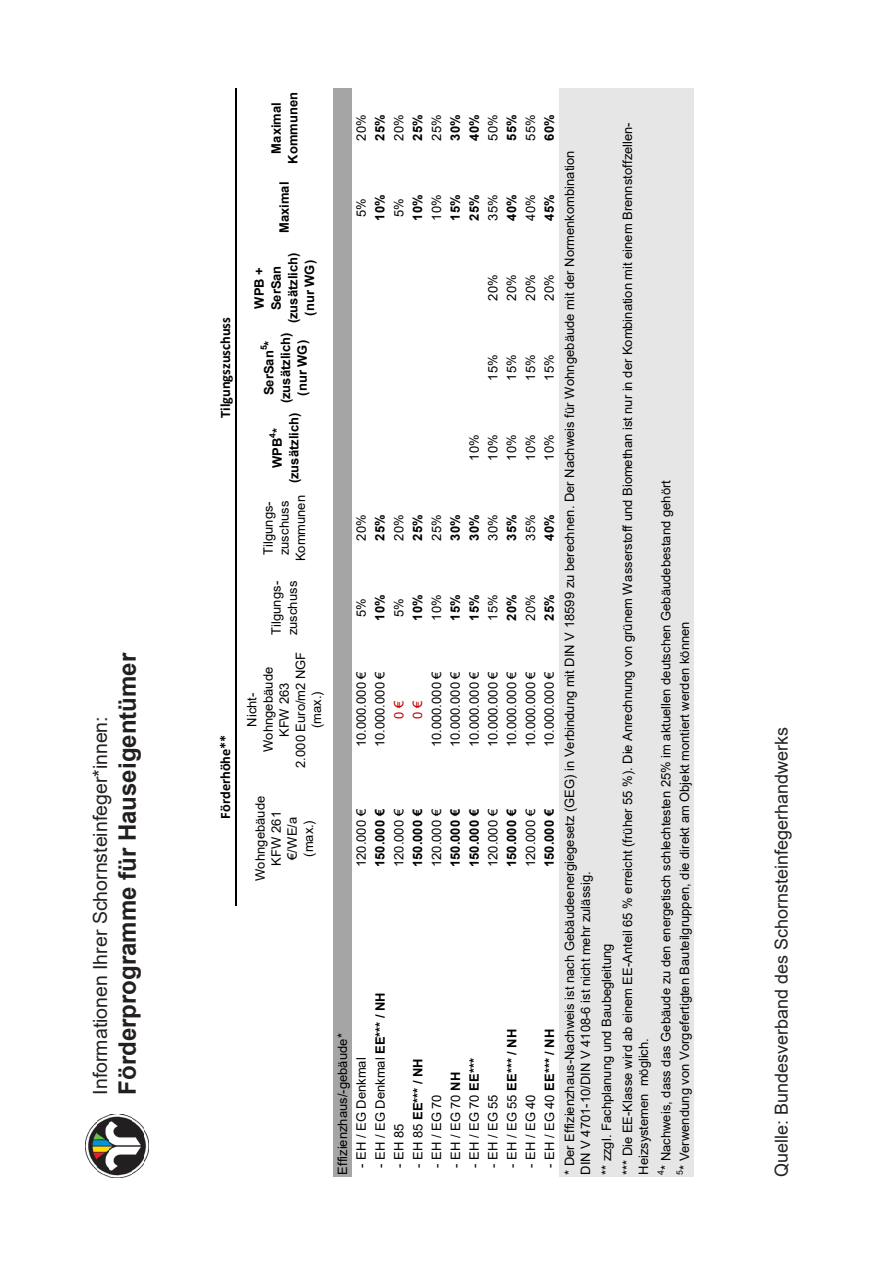
<style>
.page{position:relative;width:893px;height:1263px;background:#fff}
.page>*{position:absolute;margin:0;border:0;box-sizing:border-box;transform-origin:0 0}
.t1{font:700 24px "Arial";color:#231f20}
.t2{font:19.5px "Arial";color:#231f20}
.t3{font:18px "Arial";color:#231f20}
.t4{font:700 14.4px "Calibri";letter-spacing:-.005em;color:#000}
.t5{font:12.9px/16.2px "Arial";letter-spacing:.005em;color:#000;text-align:center}
.t6{font:700 12.9px/16.6px "Arial";letter-spacing:.005em;color:#000;text-align:center}
.t7{font:12.9px "Arial";color:#c00000}
.t8{font:700 8.7px "Arial";color:#000}
.t9{font:8.7px "Arial";color:#000}
.s1{font-weight:700}
.s2{font-weight:400}
</style>
<div class="page">
<div style="left:333px;top:88px;width:19px;height:1089px;background:#a5a5a5"></div>
<div style="left:559px;top:88px;width:134px;height:1089px;background:#e7e6e6"></div>
<hr style="left:235px;top:88px;width:1px;height:818px;background:#000">
<img style="left:86px;top:1115px;width:63px;height:63px">
<p class="t1" style="left:111px;top:1094px;width:443px;rotate:-90deg">Förderprogramme für Hauseigentümer</p>
<p class="t2" style="left:87px;top:1094px;width:380px;rotate:-90deg">Informationen Ihrer Schornsteinfeger*innen:</p>
<p class="t4" style="left:215px;top:418px;width:102px;rotate:-90deg">Tilgungszuschuss</p>
<p class="t4" style="left:215px;top:819px;width:86px;rotate:-90deg">Förderhöhe**</p>
<p class="t6" style="left:268px;top:164px;width:73px;rotate:-90deg">Maximal<br>Kommunen</p>
<p class="t6" style="left:276px;top:233px;width:53px;rotate:-90deg">Maximal</p>
<p class="t6" style="left:251px;top:323px;width:72px;rotate:-90deg">WPB +<br>SerSan (zusätzlich) (nur WG)</p>
<p class="t6" style="left:277px;top:403px;width:72px;rotate:-90deg">(zusätzlich) (nur WG)</p>
<p class="t6" style="left:261px;top:395px;width:56px;rotate:-90deg">SerSan *</p>
<p class="t8" style="left:258px;top:350px;width:6px;rotate:-90deg">5</p>
<p class="t6" style="left:286px;top:483px;width:72px;rotate:-90deg">(zusätzlich)</p>
<p class="t6" style="left:269px;top:468px;width:42px;rotate:-90deg">WPB *</p>
<p class="t8" style="left:266px;top:438px;width:6px;rotate:-90deg">4</p>
<p class="t5" style="left:260px;top:561px;width:68px;rotate:-90deg">Tilgungs&shy;zuschuss<br>Kommunen</p>
<p class="t5" style="left:268px;top:635px;width:56px;text-align:left;rotate:-90deg">Tilgungs&shy;zuschuss</p>
<p class="t5" style="left:244px;top:768px;width:118px;rotate:-90deg">Nicht-<br>Wohngebäude<br>KFW 263<br>2.000 Euro/m2 NGF (max.)</p>
<p class="t5" style="left:252px;top:881px;width:87px;rotate:-90deg">Wohngebäude<br>KFW 261 €/WE/a<br>(max.)</p>
<p class="t5" style="left:353px;top:141px;width:28px;rotate:-90deg">20%</p>
<p class="t6" style="left:372px;top:141px;width:28px;rotate:-90deg">25%</p>
<p class="t5" style="left:391px;top:141px;width:28px;rotate:-90deg">20%</p>
<p class="t6" style="left:410px;top:141px;width:28px;rotate:-90deg">25%</p>
<p class="t5" style="left:428px;top:141px;width:28px;rotate:-90deg">25%</p>
<p class="t6" style="left:447px;top:141px;width:28px;rotate:-90deg">30%</p>
<p class="t6" style="left:466px;top:141px;width:28px;rotate:-90deg">40%</p>
<p class="t5" style="left:485px;top:141px;width:28px;rotate:-90deg">50%</p>
<p class="t6" style="left:504px;top:141px;width:28px;rotate:-90deg">55%</p>
<p class="t5" style="left:522px;top:141px;width:28px;rotate:-90deg">55%</p>
<p class="t6" style="left:541px;top:141px;width:28px;rotate:-90deg">60%</p>
<p class="t5" style="left:353px;top:217px;width:20px;rotate:-90deg">5%</p>
<p class="t6" style="left:372px;top:221px;width:28px;rotate:-90deg">10%</p>
<p class="t5" style="left:391px;top:217px;width:20px;rotate:-90deg">5%</p>
<p class="t6" style="left:410px;top:221px;width:28px;rotate:-90deg">10%</p>
<p class="t5" style="left:428px;top:221px;width:28px;rotate:-90deg">10%</p>
<p class="t6" style="left:447px;top:221px;width:28px;rotate:-90deg">15%</p>
<p class="t6" style="left:466px;top:221px;width:28px;rotate:-90deg">25%</p>
<p class="t5" style="left:485px;top:221px;width:28px;rotate:-90deg">35%</p>
<p class="t6" style="left:504px;top:221px;width:28px;rotate:-90deg">40%</p>
<p class="t5" style="left:522px;top:221px;width:28px;rotate:-90deg">40%</p>
<p class="t6" style="left:541px;top:221px;width:28px;rotate:-90deg">45%</p>
<p class="t5" style="left:485px;top:301px;width:28px;rotate:-90deg">20%</p>
<p class="t5" style="left:504px;top:301px;width:28px;rotate:-90deg">20%</p>
<p class="t5" style="left:522px;top:301px;width:28px;rotate:-90deg">20%</p>
<p class="t5" style="left:541px;top:301px;width:28px;rotate:-90deg">20%</p>
<p class="t5" style="left:485px;top:381px;width:28px;rotate:-90deg">15%</p>
<p class="t5" style="left:504px;top:381px;width:28px;rotate:-90deg">15%</p>
<p class="t5" style="left:522px;top:381px;width:28px;rotate:-90deg">15%</p>
<p class="t5" style="left:541px;top:381px;width:28px;rotate:-90deg">15%</p>
<p class="t5" style="left:466px;top:461px;width:28px;rotate:-90deg">10%</p>
<p class="t5" style="left:485px;top:461px;width:28px;rotate:-90deg">10%</p>
<p class="t5" style="left:504px;top:461px;width:28px;rotate:-90deg">10%</p>
<p class="t5" style="left:522px;top:461px;width:28px;rotate:-90deg">10%</p>
<p class="t5" style="left:541px;top:461px;width:28px;rotate:-90deg">10%</p>
<p class="t5" style="left:353px;top:541px;width:28px;rotate:-90deg">20%</p>
<p class="t6" style="left:372px;top:541px;width:28px;rotate:-90deg">25%</p>
<p class="t5" style="left:391px;top:541px;width:28px;rotate:-90deg">20%</p>
<p class="t6" style="left:410px;top:541px;width:28px;rotate:-90deg">25%</p>
<p class="t5" style="left:428px;top:541px;width:28px;rotate:-90deg">25%</p>
<p class="t6" style="left:447px;top:541px;width:28px;rotate:-90deg">30%</p>
<p class="t6" style="left:466px;top:541px;width:28px;rotate:-90deg">30%</p>
<p class="t5" style="left:485px;top:541px;width:28px;rotate:-90deg">30%</p>
<p class="t6" style="left:504px;top:541px;width:28px;rotate:-90deg">35%</p>
<p class="t5" style="left:522px;top:541px;width:28px;rotate:-90deg">35%</p>
<p class="t6" style="left:541px;top:541px;width:28px;rotate:-90deg">40%</p>
<p class="t5" style="left:353px;top:617px;width:20px;rotate:-90deg">5%</p>
<p class="t6" style="left:372px;top:621px;width:28px;rotate:-90deg">10%</p>
<p class="t5" style="left:391px;top:617px;width:20px;rotate:-90deg">5%</p>
<p class="t6" style="left:410px;top:621px;width:28px;rotate:-90deg">10%</p>
<p class="t5" style="left:428px;top:621px;width:28px;rotate:-90deg">10%</p>
<p class="t6" style="left:447px;top:621px;width:28px;rotate:-90deg">15%</p>
<p class="t6" style="left:466px;top:621px;width:28px;rotate:-90deg">15%</p>
<p class="t5" style="left:485px;top:621px;width:28px;rotate:-90deg">15%</p>
<p class="t6" style="left:504px;top:621px;width:28px;rotate:-90deg">20%</p>
<p class="t5" style="left:522px;top:621px;width:28px;rotate:-90deg">20%</p>
<p class="t6" style="left:541px;top:621px;width:28px;rotate:-90deg">25%</p>
<p class="t5" style="left:353px;top:747px;width:78px;rotate:-90deg">10.000.000 €</p>
<p class="t5" style="left:372px;top:747px;width:78px;rotate:-90deg">10.000.000 €</p>
<p class="t7" style="left:390px;top:718px;width:20px;rotate:-90deg">0 €</p>
<p class="t7" style="left:409px;top:718px;width:20px;rotate:-90deg">0 €</p>
<p class="t5" style="left:428px;top:747px;width:78px;rotate:-90deg">10.000.000 €</p>
<p class="t5" style="left:447px;top:747px;width:78px;rotate:-90deg">10.000.000 €</p>
<p class="t5" style="left:466px;top:747px;width:78px;rotate:-90deg">10.000.000 €</p>
<p class="t5" style="left:485px;top:747px;width:78px;rotate:-90deg">10.000.000 €</p>
<p class="t5" style="left:504px;top:747px;width:78px;rotate:-90deg">10.000.000 €</p>
<p class="t5" style="left:522px;top:747px;width:78px;rotate:-90deg">10.000.000 €</p>
<p class="t5" style="left:541px;top:747px;width:78px;rotate:-90deg">10.000.000 €</p>
<p class="t5" style="left:353px;top:867px;width:60px;rotate:-90deg">120.000 €</p>
<p class="t6" style="left:372px;top:867px;width:60px;rotate:-90deg">150.000 €</p>
<p class="t5" style="left:391px;top:867px;width:60px;rotate:-90deg">120.000 €</p>
<p class="t6" style="left:410px;top:867px;width:60px;rotate:-90deg">150.000 €</p>
<p class="t5" style="left:428px;top:867px;width:60px;rotate:-90deg">120.000 €</p>
<p class="t6" style="left:447px;top:867px;width:60px;rotate:-90deg">150.000 €</p>
<p class="t6" style="left:466px;top:867px;width:60px;rotate:-90deg">150.000 €</p>
<p class="t5" style="left:485px;top:867px;width:60px;rotate:-90deg">120.000 €</p>
<p class="t6" style="left:504px;top:867px;width:60px;rotate:-90deg">150.000 €</p>
<p class="t5" style="left:522px;top:867px;width:60px;rotate:-90deg">120.000 €</p>
<p class="t6" style="left:541px;top:867px;width:60px;rotate:-90deg">150.000 €</p>
<p class="t5" style="left:334px;top:1175px;width:143px;rotate:-90deg">Effizienzhaus/-gebäude*</p>
<p class="t5" style="left:353px;top:1168px;width:112px;rotate:-90deg">- EH / EG Denkmal</p>
<p class="t5" style="left:372px;top:1168px;width:177px;rotate:-90deg">- EH / EG Denkmal <span class="s1">EE*** / NH</span></p>
<p class="t5" style="left:391px;top:1168px;width:45px;rotate:-90deg">- EH 85</p>
<p class="t6" style="left:410px;top:1168px;width:111px;rotate:-90deg"><span class="s2">- EH 85</span> EE*** / NH</p>
<p class="t5" style="left:428px;top:1168px;width:75px;rotate:-90deg">- EH / EG 70</p>
<p class="t5" style="left:447px;top:1168px;width:97px;rotate:-90deg">- EH / EG 70 <span class="s1">NH</span></p>
<p class="t5" style="left:466px;top:1168px;width:111px;rotate:-90deg">- EH / EG 70 <span class="s1">EE***</span></p>
<p class="t5" style="left:485px;top:1168px;width:75px;rotate:-90deg">- EH / EG 55</p>
<p class="t5" style="left:504px;top:1168px;width:140px;rotate:-90deg">- EH / EG 55 <span class="s1">EE*** / NH</span></p>
<p class="t5" style="left:522px;top:1168px;width:75px;rotate:-90deg">- EH / EG 40</p>
<p class="t5" style="left:541px;top:1168px;width:140px;rotate:-90deg">- EH / EG 40 <span class="s1">EE*** / NH</span></p>
<p class="t5" style="left:561px;top:1175px;width:1026px;text-align:left;rotate:-90deg">* Der Effizienzhaus-Nachweis ist nach Gebäudeenergiegesetz (GEG) in Verbindung mit DIN V 18599 zu berechnen. Der Nachweis für Wohngebäude mit der Normenkombination<br>DIN V 4701-10/DIN V 4108-6 ist nicht mehr zulässig.</p>
<p class="t5" style="left:596px;top:1175px;width:1054px;line-height:21px;text-align:left;rotate:-90deg">** zzgl. Fachplanung und Baubegleitung<br>*** Die EE-Klasse wird ab einem EE-Anteil 65 % erreicht (früher 55 %). Die Anrechnung von grünem Wasserstoff und Biomethan ist nur in der Kombination mit einem Brennstoffzellen-</p>
<p class="t5" style="left:658px;top:1170px;width:691px;rotate:-90deg">* Nachweis, dass das Gebäude zu den energetisch schlechtesten 25% im aktuellen deutschen Gebäudebestand gehört</p>
<p class="t5" style="left:676px;top:1170px;width:550px;rotate:-90deg">* Verwendung von Vorgefertigten Bauteilgruppen, die direkt am Objekt montiert werden können</p>
<p class="t5" style="left:635px;top:1175px;width:138px;rotate:-90deg">Heizsystemen möglich.</p>
<p class="t9" style="left:674px;top:1175px;width:6px;rotate:-90deg">5</p>
<p class="t9" style="left:655px;top:1175px;width:6px;rotate:-90deg">4</p>
<p class="t3" style="left:769px;top:1177px;width:452px;rotate:-90deg">Quelle: Bundesverband des Schornsteinfegerhandwerks</p>
</div>
